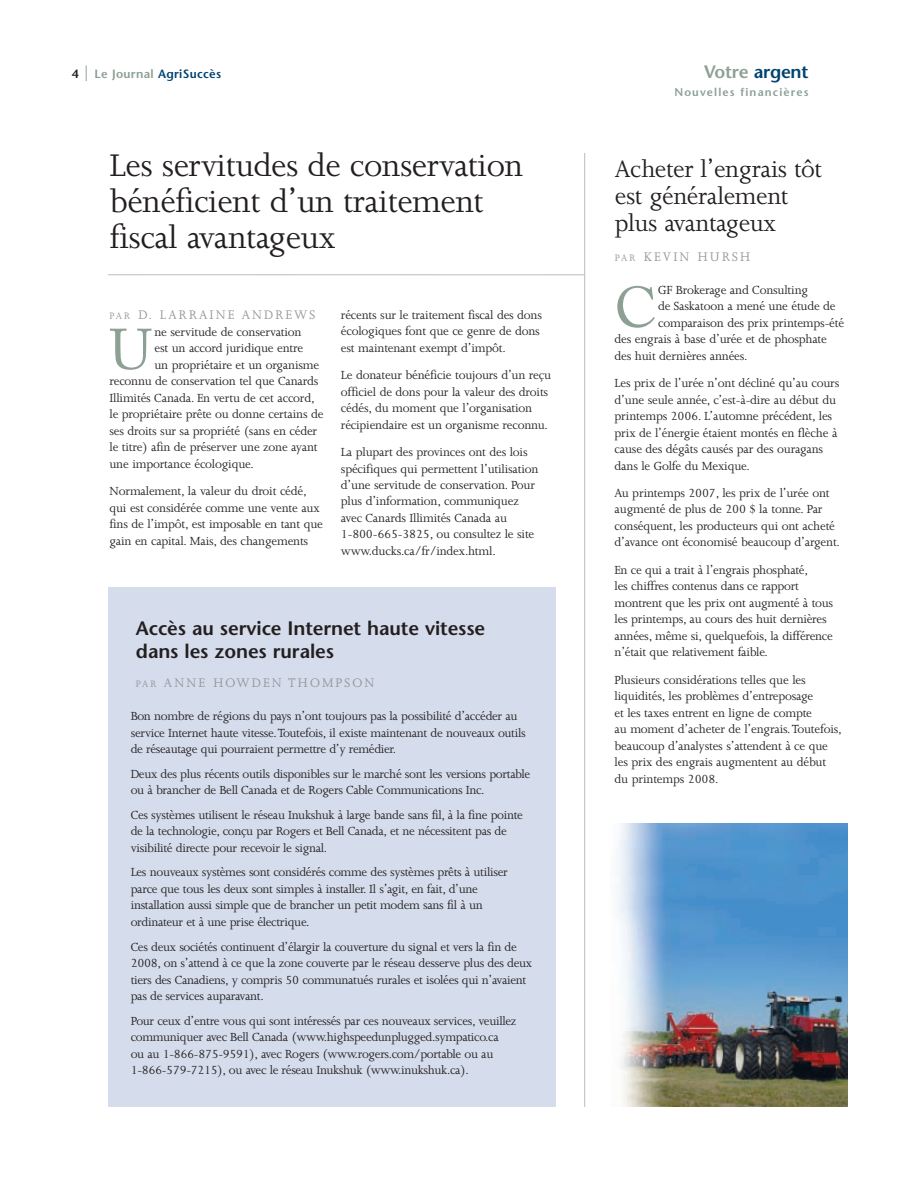
<style>
.page{position:relative;width:918px;height:1188px;background:#fff}
.page>*{position:absolute;margin:0;border:0;box-sizing:border-box;transform-origin:0 0}
.t1{font:56.85px "Adobe Caslon";color:#8ca094}
.t2{font:36px/36px "Joanna";letter-spacing:-.015em;color:#231f20}
.t3{font:27px/27px "Joanna";letter-spacing:-.015em;color:#231f20}
.t4{font:600 19.5px/22.5px "Stone Sans";letter-spacing:-.005em;color:#231f20}
.t5{font:600 18px "Stone Sans";letter-spacing:-.015em;color:#004270}
.t6{font:14.25px "Joanna";letter-spacing:.15em;color:#939598}
.t7{font:13.5px/16.5px "Joanna";letter-spacing:-.015em;color:#231f20}
.t8{font:600 12px "Stone Sans";letter-spacing:.025em;color:#004270}
.t9{font:600 11.25px "Stone Sans";letter-spacing:.1em;color:#8ca094}
.s1{color:#231f20}
.s2{font-size:21px;color:#8ca094}
.s3{color:#8ca094}
.s4{font-size:10.65px}
.s5{font-family:"Garamond";font-weight:300;font-size:12.75px}
</style>
<div class="page">
<img style="left:617px;top:824px;width:231px;height:282px">
<div style="left:108px;top:587px;width:447px;height:520px;background:#d5dceb"></div>
<hr style="left:108px;top:274px;width:477px;height:1px;background:#bcbdc0">
<hr style="left:584px;top:153px;width:1px;height:954px;background:#bcbdc0">
<p class="t8" style="left:72px;top:69px;width:151px"><span class="s1">4</span> <span class="s2">|</span> <span class="s3">Le Journal</span> AgriSuccès</p>
<h3 class="t5" style="left:704px;top:65px;width:106px"><span class="s3">Votre</span> argent</h3>
<p class="t9" style="left:674px;top:88px;width:136px">Nouvelles financières</p>
<h2 class="t2" style="left:110px;top:150px;width:415px">Les servitudes de conservation bénéficient d’un traitement fiscal avantageux</h2>
<p class="t6" style="left:110px;top:310px;width:207px"><span class="s4">PAR</span> D. LARRAINE ANDREWS</p>
<h1 class="t1" style="left:110px;top:329px;width:44px">U</h1>
<p class="t7" style="left:154px;top:325px;width:149px">ne servitude de conservation</p>
<p class="t7" style="left:154px;top:341px;width:150px">est un accord juridique entre</p>
<p class="t7" style="left:154px;top:358px;width:166px">un propriétaire et un organisme</p>
<p class="t7" style="left:110px;top:374px;width:211px">reconnu de conservation tel que Canards</p>
<p class="t7" style="left:110px;top:391px;width:207px">Illimités Canada. En vertu de cet accord,</p>
<p class="t7" style="left:110px;top:407px;width:216px">le propriétaire prête ou donne certains de</p>
<p class="t7" style="left:110px;top:424px;width:209px">ses droits sur sa propriété (sans en céder</p>
<p class="t7" style="left:110px;top:440px;width:210px">le titre) afin de préserver une zone ayant</p>
<p class="t7" style="left:110px;top:457px;width:146px">une importance écologique.</p>
<p class="t7" style="left:110px;top:484px;width:215px">Normalement, la valeur du droit cédé, qui est considérée comme une vente aux fins de l’impôt, est imposable en tant que gain en capital. Mais, des changements</p>
<p class="t7" style="left:341px;top:308px;width:203px">récents sur le traitement fiscal des dons écologiques font que ce genre de dons est maintenant exempt d’impôt.</p>
<p class="t7" style="left:341px;top:368px;width:212px">Le donateur bénéficie toujours d’un reçu officiel de dons pour la valeur des droits cédés, du moment que l’organisation récipiendaire est un organisme reconnu.</p>
<p class="t7" style="left:341px;top:445px;width:199px">La plupart des provinces ont des lois spécifiques qui permettent l’utilisation d’une servitude de conservation. Pour plus d’information, communiquez avec Canards Illimités Canada au 1-800-665-3825, ou consultez le site www.ducks.ca/fr/index.html.</p>
<h3 class="t4" style="left:136px;top:619px;width:351px">Accès au service Internet haute vitesse dans les zones rurales</h3>
<p class="t6" style="left:136px;top:677px;width:240px"><span class="s4">PAR</span> ANNE HOWDEN THOMPSON</p>
<p class="t7" style="left:131px;top:709px;width:397px">Bon nombre de régions du pays n’ont toujours pas la possibilité d’accéder au service Internet haute vitesse.Toutefois, il existe maintenant de nouveaux outils de réseautage qui pourraient permettre d’y remédier.</p>
<p class="t7" style="left:131px;top:767px;width:401px">Deux des plus récents outils disponibles sur le marché sont les versions portable ou à brancher de Bell Canada et de Rogers Cable Communications Inc.</p>
<p class="t7" style="left:131px;top:808px;width:394px">Ces systèmes utilisent le réseau Inukshuk à large bande sans fil, à la fine pointe de la technologie, conçu par Rogers et Bell Canada, et ne nécessitent pas de visibilité directe pour recevoir le signal.</p>
<p class="t7" style="left:131px;top:865px;width:379px">Les nouveaux systèmes sont considérés comme des systèmes prêts à utiliser parce que tous les deux sont simples à installer. Il s’agit, en fait, d’une installation aussi simple que de brancher un petit modem sans fil à un ordinateur et à une prise électrique.</p>
<p class="t7" style="left:131px;top:939px;width:403px">Ces deux sociétés continuent d’élargir la couverture du signal et vers la fin de 2008, on s’attend à ce que la zone couverte par le réseau desserve plus des deux tiers des Canadiens, y compris 50 communatués rurales et isolées qui n’avaient pas de services auparavant.</p>
<p class="t7" style="left:131px;top:1013px;width:387px">Pour ceux d’entre vous qui sont intéressés par ces nouveaux services, veuillez communiquer avec Bell Canada (www.highspeedunplugged.sympatico.ca<br>ou au 1-866-875-9591), avec Rogers (www.rogers.com/portable ou au 1-866-579-7215), ou avec le réseau Inukshuk (www.inukshuk.ca).</p>
<h3 class="t3" style="left:615px;top:158px;width:209px">Acheter l’engrais tôt est généralement plus avantageux</h3>
<p class="t6" style="left:615px;top:251px;width:137px"><span class="s4">PAR</span> KEVIN HURSH</p>
<h1 class="t1" style="left:615px;top:287px;width:44px">C</h1>
<p class="t7" style="left:658px;top:283px;width:151px">GF Brokerage and Consulting</p>
<p class="t7" style="left:658px;top:299px;width:179px">de Saskatoon a mené une étude de</p>
<p class="t7" style="left:658px;top:316px;width:188px">comparaison des prix printemps-été</p>
<p class="t7" style="left:615px;top:332px;width:214px">des engrais à base d’urée et de phosphate</p>
<p class="t7" style="left:615px;top:349px;width:134px">des huit dernières années.</p>
<p class="t7" style="left:615px;top:376px;width:226px">Les prix de l’urée n’ont décliné qu’au cours d’une seule année, c’est-à-dire au début du printemps 2006. L’automne précédent, les prix de l’énergie étaient montés en flèche à cause des dégâts causés par des ouragans dans le Golfe du Mexique.</p>
<p class="t7" style="left:615px;top:486px;width:227px">Au printemps 2007, les prix de l’urée ont augmenté de plus de 200 <span class="s5">$</span> la tonne. Par conséquent, les producteurs qui ont acheté d’avance ont économisé beaucoup d’argent.</p>
<p class="t7" style="left:615px;top:563px;width:220px">En ce qui a trait à l’engrais phosphaté,<br>les chiffres contenus dans ce rapport montrent que les prix ont augmenté à tous les printemps, au cours des huit dernières années, même si, quelquefois, la différence n’était que relativement faible.</p>
<p class="t7" style="left:615px;top:672px;width:229px">Plusieurs considérations telles que les liquidités, les problèmes d’entreposage<br>et les taxes entrent en ligne de compte<br>au moment d’acheter de l’engrais.Toutefois, beaucoup d’analystes s’attendent à ce que les prix des engrais augmentent au début du printemps 2008.</p>
</div>
